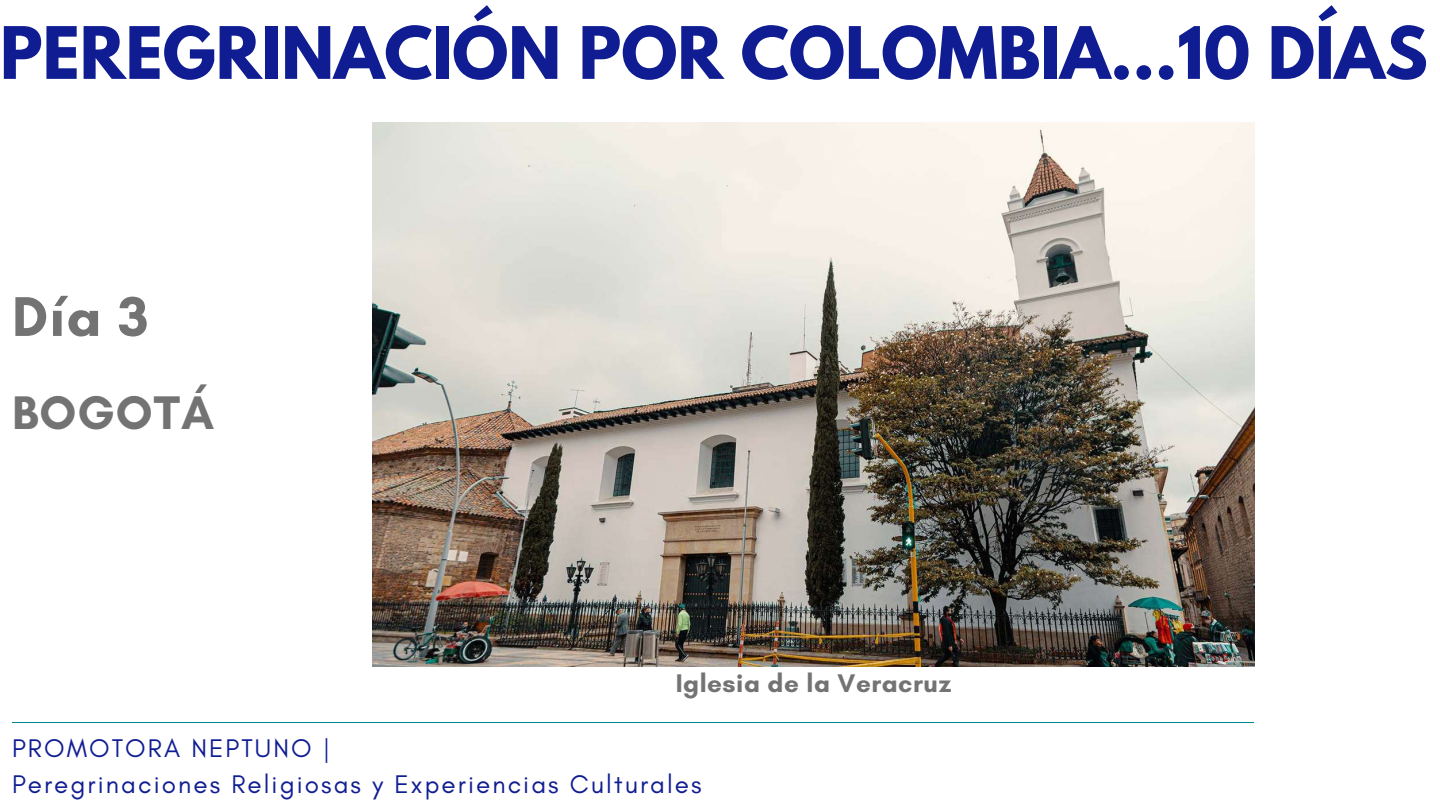
<style>
.page{position:relative;width:1440px;height:810px;background:#fff}
.page>*{position:absolute;margin:0;border:0;box-sizing:border-box;transform-origin:0 0}
.t1{font:700 64px "League Spartan";color:#101d92}
.t2{font:700 57px "Glacial Indifference";color:#737373}
.t3{font:700 48px "Glacial Indifference";letter-spacing:.02em;color:#737373}
.t4{font:26px/35.8px "Glacial Indifference";letter-spacing:.08em;color:#101d92}
.t5{font:700 26px "Glacial Indifference";letter-spacing:.02em;color:#737373}
</style>
<div class="page">
<hr style="left:12px;top:722px;width:1242px;height:1px;background:#01878b">
<img style="left:373px;top:122px;width:881px;height:545px">
<h1 class="t1" style="left:0;top:21px;width:1429px">PEREGRINACIÓN POR COLOMBIA...10 DÍAS</h1>
<h2 class="t2" style="left:12px;top:282px;width:138px">Día 3</h2>
<h3 class="t3" style="left:12px;top:384px;width:204px">BOGOTÁ</h3>
<p class="t5" style="left:676px;top:667px;width:277px">Iglesia de la Veracruz</p>
<p class="t4" style="left:12px;top:730px;width:691px">PROMOTORA NEPTUNO |<br>Peregrinaciones Religiosas y Experiencias Culturales</p>
</div>
